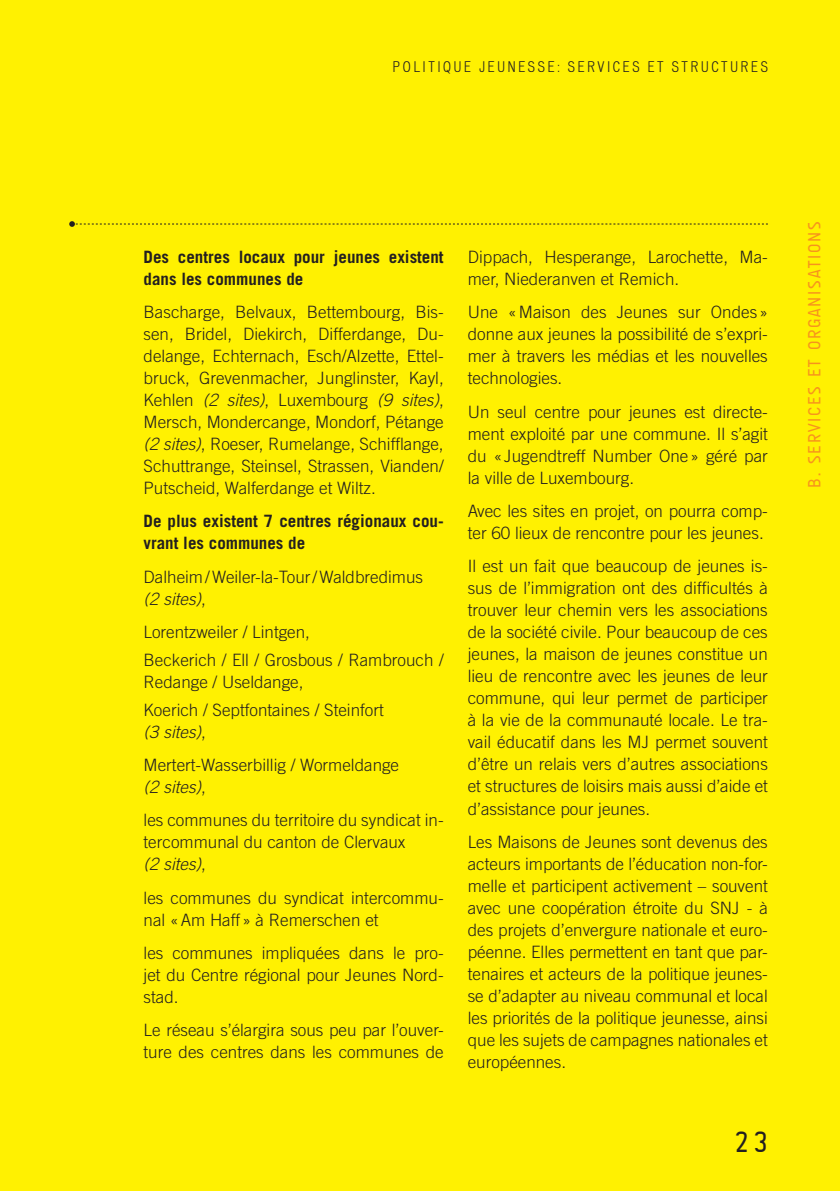
<style>
.page{position:relative;width:840px;height:1191px;background:#fff}
.page>*{position:absolute;margin:0;border:0;box-sizing:border-box;transform-origin:0 0}
.t1{font:30px "A Udimat";color:#231f20}
.t2{font:18px "A Udimat";letter-spacing:.1em;color:#f7931d}
.t3{font:300 17px/22px "Trade Gothic";color:#231f20}
.t4{font:700 17px/22px "Trade Gothic";color:#231f20}
.t5{font:100 condensed 14px "Vonnes";letter-spacing:.2em;color:#231f20}
.s1{font-style:italic}
</style>
<div class="page">
<div style="left:0;top:0;width:839px;height:1191px;background:#fff101"></div>
<svg style="left:69px;top:221px;width:698px;height:6px"></svg>
<p class="t5" style="left:393px;top:59px;width:376px">POLITIQUE JEUNESSE: SERVICES ET STRUCTURES</p>
<p class="t4" style="left:143px;top:245px;width:301px">Des centres locaux pour jeunes existent dans les communes de</p>
<p class="t3" style="left:143px;top:301px;width:301px;text-align:justify">Bascharge, Belvaux, Bettembourg, Bis&shy;sen, Bridel, Diekirch, Differdange, Du&shy;delange, Echternach, Esch/Alzette, Ettel&shy;bruck, Grevenmacher, Junglinster, Kayl, Kehlen <span class="s1">(2 sites)</span>, Luxembourg <span class="s1">(9 sites)</span>, Mersch, Mondercange, Mondorf, Pétange <span class="s1">(2 sites)</span>, Roeser, Rumelange, Schifflange, Schuttrange, Steinsel, Strassen, Vianden/ Putscheid, Walferdange et Wiltz.</p>
<p class="t4" style="left:143px;top:510px;width:301px">De plus existent 7 centres régionaux cou&shy;vrant les communes de</p>
<p class="t3" style="left:143px;top:565px;width:281px">Dalheim/Weiler-la-Tour/Waldbredimus <span class="s1">(2 sites)</span>,</p>
<p class="t3" style="left:143px;top:618px;width:301px;line-height:27.6px">Lorentzweiler / Lintgen,<br>Beckerich / Ell / Grosbous / Rambrouch /</p>
<p class="t3" style="left:143px;top:668px;width:241px;line-height:27.6px">Redange / Useldange,<br>Koerich / Septfontaines / Steinfort</p>
<p class="t3" style="left:143px;top:714px;width:257px;line-height:33.4px"><span class="s1">(3 sites)</span>,<br>Mertert-Wasserbillig / Wormeldange</p>
<p class="t3" style="left:143px;top:770px;width:301px;line-height:33.4px"><span class="s1">(2 sites)</span>,<br>les communes du territoire du syndicat in-</p>
<p class="t3" style="left:143px;top:831px;width:263px">tercommunal du canton de Clervaux <span class="s1">(2 sites)</span>,</p>
<p class="t3" style="left:143px;top:886px;width:301px">les communes du syndicat intercommu&shy;nal «Am Haff» à Remerschen et</p>
<p class="t3" style="left:143px;top:941px;width:301px;text-align:justify">les communes impliquées dans le pro&shy;jet du Centre régional pour Jeunes Nord&shy;stad.</p>
<p class="t3" style="left:143px;top:1019px;width:301px">Le réseau s’élargira sous peu par l’ouver&shy;ture des centres dans les communes de</p>
<p class="t3" style="left:467px;top:246px;width:301px">Dippach, Hesperange, Larochette, Ma&shy;mer, Niederanven et Remich.</p>
<p class="t3" style="left:467px;top:301px;width:301px;text-align:justify">Une «Maison des Jeunes sur Ondes » donne aux jeunes la possibilité de s’expri&shy;mer à travers les médias et les nouvelles technologies.</p>
<p class="t3" style="left:467px;top:400px;width:301px;text-align:justify">Un seul centre pour jeunes est directe&shy;ment exploité par une commune. Il s’agit du «Jugendtreff Number One » géré par la ville de Luxembourg.</p>
<p class="t3" style="left:467px;top:500px;width:301px">Avec les sites en projet, on pourra comp&shy;ter 60 lieux de rencontre pour les jeunes.</p>
<p class="t3" style="left:467px;top:555px;width:301px;text-align:justify">Il est un fait que beaucoup de jeunes is&shy;sus de l’immigration ont des difficultés à trouver leur chemin vers les associations de la société civile. Pour beaucoup de ces jeunes, la maison de jeunes constitue un lieu de rencontre avec les jeunes de leur commune, qui leur permet de participer à la vie de la communauté locale. Le tra&shy;vail éducatif dans les MJ permet souvent d’être un relais vers d’autres associations et structures de loisirs mais aussi d’aide et d’assistance pour jeunes.</p>
<p class="t3" style="left:467px;top:830px;width:301px;text-align:justify">Les Maisons de Jeunes sont devenus des acteurs importants de l’éducation non-for&shy;melle et participent activement – souvent avec une coopération étroite du SNJ - à des projets d’envergure nationale et euro&shy;péenne. Elles permettent en tant que par&shy;tenaires et acteurs de la politique jeunes&shy;se d’adapter au niveau communal et local les priorités de la politique jeunesse, ainsi que les sujets de campagnes nationales et européennes.</p>
<h1 class="t1" style="left:734px;top:1124px;width:31px">23</h1>
<p class="t2" style="left:803px;top:488px;width:268px;rotate:-90deg">B. SERVICES ET ORGANISATIONS</p>
</div>
